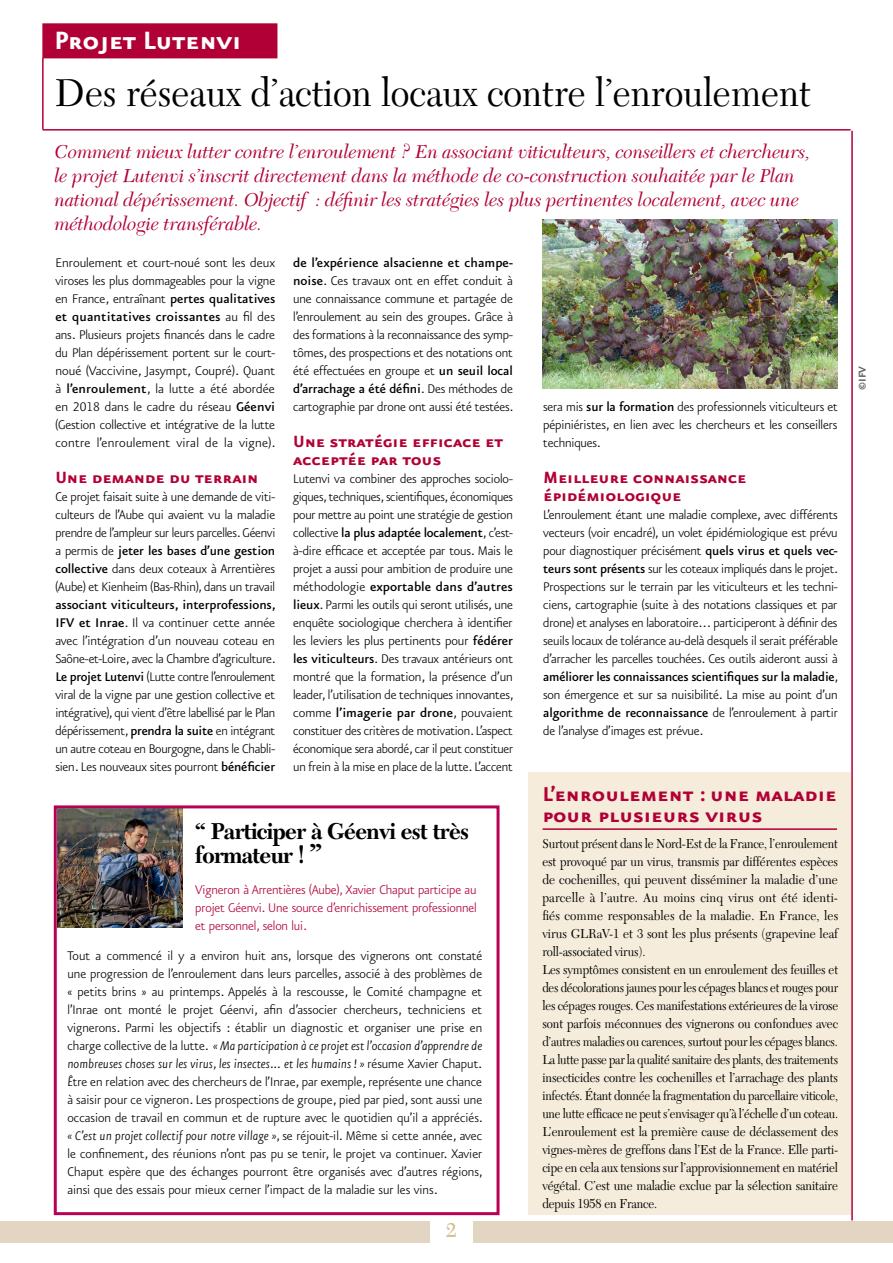
<style>
.page{position:relative;width:893px;height:1263px;background:#fff}
.page>*{position:absolute;margin:0;border:0;box-sizing:border-box;transform-origin:0 0}
.t1{font:40.5px "New Caledonia";color:#000;scale:.92 1}
.t2{font:30px "Eureka Sans Bold Caps";letter-spacing:-.01em;color:#fff}
.t3{font:24px/21px "Eureka Sans Bold Caps";color:#b10035}
.t4{font:700 24px/24px "New Caledonia";letter-spacing:-.03em;color:#000;scale:.92 1}
.t5{font:600 21px "New Caledonia";color:#d8be94}
.t6{font:italic 19.5px/24px "New Caledonia";letter-spacing:-.01em;color:#b10035}
.t7{font:19.5px/18px "Eureka Sans Bold Caps";letter-spacing:-.01em;color:#b10035}
.t8{font:300 15px/18px "Eureka Sans";letter-spacing:-.01em;color:#000;text-align:justify}
.t9{font:300 15px/18px "Eureka Sans";letter-spacing:-.01em;color:#b10035;text-align:justify}
.t10{font:13.5px/18px "New Caledonia";letter-spacing:-.01em;color:#000;scale:.9 1}
.t11{font:700 12px "Eureka Sans";color:#646567}
.s1{font-weight:500}
.s2{font-family:"Eureka Sans Light Caps";font-weight:400}
.s3{font-size:28.5px}
.s4{font-style:italic}
</style>
<div class="page">
<div style="left:54px;top:805px;width:446px;height:410px;background:#fff;border:3px solid #b90054"></div>
<div style="left:0;top:1221px;width:893px;height:21px;background:#e2d6c3"></div>
<div style="left:430px;top:1221px;width:42px;height:31px;background:#fff"></div>
<div style="left:42px;top:23px;width:235px;height:35px;background:#b10035;border:2px solid #b10035"></div>
<hr style="left:42px;top:58px;width:2px;height:71px;background:#b10035">
<hr style="left:851px;top:131px;width:2px;height:1089px;background:#b10035">
<hr style="left:43px;top:129px;width:808px;height:2px;background:#b10035">
<div style="left:528px;top:772px;width:323px;height:443px;background:#f5ecdb"></div>
<hr style="left:543px;top:828px;width:294px;height:2px;background:#b10035">
<img style="left:57px;top:808px;width:126px;height:119px">
<img style="left:543px;top:219px;width:295px;height:170px">
<h2 class="t2" style="left:54px;top:25px;width:189px">Projet Lutenvi</h2>
<h1 class="t1" style="left:55px;top:69px;width:823px">Des réseaux d’action locaux contre l’enroulement</h1>
<p class="t6" style="left:55px;top:140px;width:757px">Comment mieux lutter contre l’enroulement ? En associant viticulteurs, conseillers et chercheurs, le projet Lutenvi s’inscrit directement dans la méthode de co-construction souhaitée par le Plan national dépérissement. Objectif : définir les stratégies les plus pertinentes localement, avec une méthodologie transférable.</p>
<p class="t8" style="left:55px;top:254px;width:222px">Enroulement et court-noué sont les deux viroses les plus dommageables pour la vigne en France, entraînant <span class="s1">pertes qualitatives et quantitatives croissantes</span> au fil des ans. Plusieurs projets financés dans le cadre du Plan dépérissement portent sur le court&shy;noué (Vaccivine, Jasympt, Coupré). Quant à <span class="s1">l’enroulement</span>, la lutte a été abordée en <span class="s2">2018</span> dans le cadre du réseau <span class="s1">Géenvi </span>(Gestion collective et intégrative de la lutte contre l’enroulement viral de la vigne).</p>
<h3 class="t7" style="left:55px;top:469px;width:205px">Une demande du terrain</h3>
<p class="t8" style="left:55px;top:488px;width:221px">Ce projet faisait suite à une demande de viti&shy;culteurs de l’Aube qui avaient vu la maladie prendre de l’ampleur sur leurs parcelles. Géenvi a permis de <span class="s1">jeter les bases d’une gestion collective</span> dans deux coteaux à Arrentières (Aube) et Kienheim (Bas-Rhin), dans un travail</p>
<p class="t8" style="left:55px;top:596px;width:222px"><span class="s1">associant viticulteurs, interprofessions, IFV et Inrae</span>. Il va continuer cette année avec l’intégration d’un nouveau coteau en Saône-et-Loire, avec la Chambre d’agriculture.<br><span class="s1">Le projet Lutenvi</span> (Lutte contre l’enroulement viral de la vigne par une gestion collective et intégrative), qui vient d’être labellisé par le Plan dépérissement, <span class="s1">prendra la suite</span> en intégrant un autre coteau en Bourgogne, dans le Chabli&shy;sien. Les nouveaux sites pourront <span class="s1">bénéficier</span></p>
<p class="t8" style="left:293px;top:254px;width:222px"><span class="s1">de l’expérience alsacienne et champe&shy;noise</span>. Ces travaux ont en effet conduit à une connaissance commune et partagée de l’enroulement au sein des groupes. Grâce à des formations à la reconnaissance des symp&shy;tômes, des prospections et des notations ont été effectuées en groupe et <span class="s1">un seuil local d’arrachage a été défini</span>. Des méthodes de cartographie par drone ont aussi été testées.</p>
<h3 class="t7" style="left:293px;top:433px;width:211px">Une stratégie efficace et acceptée par tous</h3>
<p class="t8" style="left:293px;top:470px;width:222px">Lutenvi va combiner des approches sociolo&shy;giques, techniques, scientifiques, économiques pour mettre au point une stratégie de gestion collective <span class="s1">la plus adaptée localement</span>, c’est&shy;à-dire efficace et acceptée par tous. Mais le projet a aussi pour ambition de produire une méthodologie <span class="s1">exportable dans d’autres lieux</span>. Parmi les outils qui seront utilisés, une enquête sociologique cherchera à identifier les leviers les plus pertinents pour <span class="s1">fédérer les viticulteurs</span>. Des travaux antérieurs ont montré que la formation, la présence d’un leader, l’utilisation de techniques innovantes, comme <span class="s1">l’imagerie par drone</span>, pouvaient constituer des critères de motivation. L’aspect économique sera abordé, car il peut constituer un frein à la mise en place de la lutte. L’accent</p>
<h3 class="t4" style="left:195px;top:819px;width:299px">“ Participer à Géenvi est très formateur ! <span class="s3">”</span></h3>
<p class="t9" style="left:195px;top:881px;width:283px">Vigneron à Arrentières (Aube), Xavier Chaput participe au projet Géenvi. Une source d’enrichissement professionnel et personnel, selon lui.</p>
<p class="t8" style="left:67px;top:947px;width:417px">Tout a commencé il y a environ huit ans, lorsque des vignerons ont constaté une progression de l’enroulement dans leurs parcelles, associé à des problèmes de « petits brins » au printemps. Appelés à la rescousse, le Comité champagne et l’Inrae ont monté le projet Géenvi, afin d’associer chercheurs, techniciens et vignerons. Parmi les objectifs : établir un diagnostic et organiser une prise en charge collective de la lutte. <span class="s4">« Ma participation à ce projet est l’occasion d’apprendre de nombreuses choses sur les virus, les insectes… et les humains ! »</span> résume Xavier Chaput<span class="s4">.<br>Ê</span>tre en relation avec des chercheurs de l’Inrae, par exemple, représente une chance à saisir pour ce vigneron. Les prospections de groupe, pied par pied, sont aussi une occasion de travail en commun et de rupture avec le quotidien qu’il a appréciés. <span class="s4">« C’est un projet collectif pour notre village »,</span> se réjouit-il. Même si cette année, avec le confinement, des réunions n’ont pas pu se tenir, le projet va continuer. Xavier Chaput espère que des échanges pourront être organisés avec d’autres régions, ainsi que des essais pour mieux cerner l’impact de la maladie sur les vins.</p>
<h3 class="t5" style="left:446px;top:1217px;width:12px">2</h3>
<p class="t8" style="left:543px;top:398px;width:296px">sera mis <span class="s1">sur la formation</span> des professionnels viticulteurs et pépiniéristes, en lien avec les chercheurs et les conseillers techniques.</p>
<h3 class="t7" style="left:543px;top:469px;width:205px">Meilleure connaissance épidémiologique</h3>
<p class="t8" style="left:543px;top:506px;width:297px">L’enroulement étant une maladie complexe, avec différents vecteurs (voir encadré), un volet épidémiologique est prévu pour diagnostiquer précisément <span class="s1">quels virus et quels vec&shy;teurs sont présents</span> sur les coteaux impliqués dans le projet.<br>Prospections sur le terrain par les viticulteurs et les techni&shy;ciens, cartographie (suite à des notations classiques et par drone) et analyses en laboratoire… participeront à définir des seuils locaux de tolérance au-delà desquels il serait préférable d’arracher les parcelles touchées. Ces outils aideront aussi à <span class="s1">améliorer les connaissances scientifiques sur la maladie</span>, son émergence et sur sa nuisibilité. La mise au point d’un <span class="s1">algorithme de reconnaissance</span> de l’enroulement à partir de l’analyse d’images est prévue.</p>
<h3 class="t3" style="left:542px;top:784px;width:296px">L’enroulement : une maladie pour plusieurs virus</h3>
<p class="t10" style="left:542px;top:835px;width:330px">Surtout présent dans le Nord-Est de la France, l’enroulement est provoqué par un virus, transmis par différentes espèces de cochenilles, qui peuvent disséminer la maladie d’une parcelle à l’autre. Au moins cinq virus ont été identi&shy;fiés comme responsables de la maladie. En France, les virus GLRaV-1 et 3 sont les plus présents (grapevine leaf roll-associated virus).<br>Les symptômes consistent en un enroulement des feuilles et des décolorations jaunes pour les cépages blancs et rouges pour les cépages rouges. Ces manifestations extérieures de la virose sont parfois méconnues des vignerons ou confondues avec d’autres maladies ou carences, surtout pour les cépages blancs.<br>La lutte passe par la qualité sanitaire des plants, des traitements insecticides contre les cochenilles et l’arrachage des plants infectés. Étant donnée la fragmentation du parcellaire viticole, une lutte efficace ne peut s’envisager qu’à l’échelle d’un coteau.<br>L’enroulement est la première cause de déclassement des vignes-mères de greffons dans l’Est de la France. Elle parti&shy;cipe en cela aux tensions sur l’approvisionnement en matériel végétal. C’est une maladie exclue par la sélection sanitaire depuis 1958 en France.</p>
<p class="t11" style="left:856px;top:390px;width:25px;rotate:-90deg">©IFV</p>
</div>
